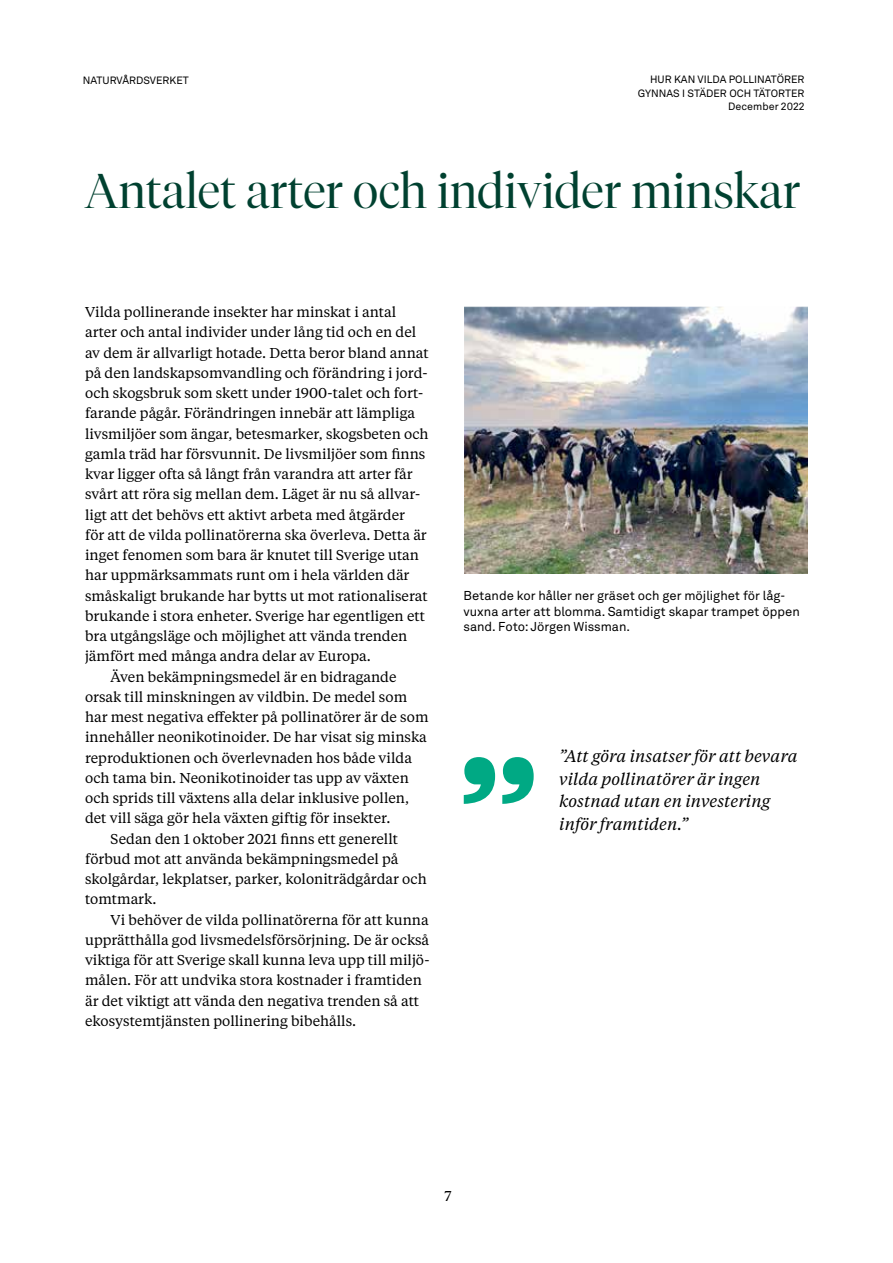
<style>
.page{position:relative;width:893px;height:1263px;background:#fff}
.page>*{position:absolute;margin:0;border:0;box-sizing:border-box;transform-origin:0 0}
.t1{font:700 150px "Tiempos Text";color:#00a984}
.t2{font:300 48px "Tiempos Fine";color:#004130}
.t3{font:italic 16.5px/22.5px "Tiempos Text";color:#000}
.t4{font:14.25px/20.2px "Tiempos Text";color:#000}
.t5{font:12.75px/15.8px "Akkurat LL";color:#000}
.t6{font:10.5px/13.5px "Akkurat LL";color:#000;text-align:right}
</style>
<div class="page">
<img style="left:465px;top:307px;width:343px;height:266px">
<p class="t6" style="left:83px;top:73px;width:108px">NATURVÅRDSVERKET</p>
<p class="t6" style="left:638px;top:73px;width:168px">HUR KAN VILDA POLLINATÖRER<br>GYNNAS I STÄDER OCH TÄTORTER<br>December 2022</p>
<h1 class="t2" style="left:85px;top:162px;width:717px">Antalet arter och individer minskar</h1>
<p class="t4" style="left:85px;top:301px;width:345px">Vilda pollinerande insekter har minskat i antal arter och antal individer under lång tid och en del av dem är allvarligt hotade. Detta beror bland annat på den landskapsomvandling och förändring i jord&shy;och skogsbruk som skett under 1900-talet och fort&shy;farande pågår. Förändringen innebär att lämpliga livsmiljöer som ängar, betesmarker, skogsbeten och gamla träd har försvunnit. De livsmiljöer som fnns kvar ligger ofta så långt från varandra att arter får svårt att röra sig mellan dem. Läget är nu så allvar&shy;ligt att det behövs ett aktivt arbeta med åtgärder<br>för att de vilda pollinatörerna ska överleva. Detta är inget fenomen som bara är knutet till Sverige utan har uppmärksammats runt om i hela världen där småskaligt brukande har bytts ut mot rationaliserat brukande i stora enheter. Sverige har egentligen ett bra utgångsläge och möjlighet att vända trenden jämfört med många andra delar av Europa.</p>
<p class="t4" style="left:85px;top:666px;width:345px;text-indent:26px">Även bekämpningsmedel är en bidragande orsak till minskningen av vildbin. De medel som har mest negativa efekter på pollinatörer är de som innehåller neonikotinoider. De har visat sig minska reproduktionen och överlevnaden hos både vilda och tama bin. Neonikotinoider tas upp av växten och sprids till växtens alla delar inklusive pollen, det vill säga gör hela växten giftig för insekter.</p>
<p class="t4" style="left:85px;top:828px;width:343px;text-indent:26px">Sedan den 1 oktober 2021 fnns ett generellt förbud mot att använda bekämpningsmedel på skolgårdar, lekplatser, parker, koloniträdgårdar och tomtmark.</p>
<p class="t4" style="left:85px;top:909px;width:346px;text-indent:26px">Vi behöver de vilda pollinatörerna för att kunna upprätthålla god livsmedelsförsörjning. De är också viktiga för att Sverige skall kunna leva upp till miljö&shy;målen. För att undvika stora kostnader i framtiden är det viktigt att vända den negativa trenden så att ekosystemtjänsten pollinering bibehålls.</p>
<p class="t5" style="left:463px;top:587px;width:338px">Betande kor håller ner gräset och ger möjlighet för låg&shy;vuxna arter att blomma. Samtidigt skapar trampet öppen sand. Foto: Jörgen Wissman.</p>
<p class="t1" style="left:455px;top:713px;width:88px">”</p>
<p class="t3" style="left:559px;top:744px;width:240px">”Att göra insatser för att bevara</p>
<p class="t3" style="left:559px;top:767px;width:213px">vilda pollinatörer är ingen kostnad utan en investering inför framtiden.”</p>
<p class="t4" style="left:444px;top:1185px;width:9px">7</p>
</div>
